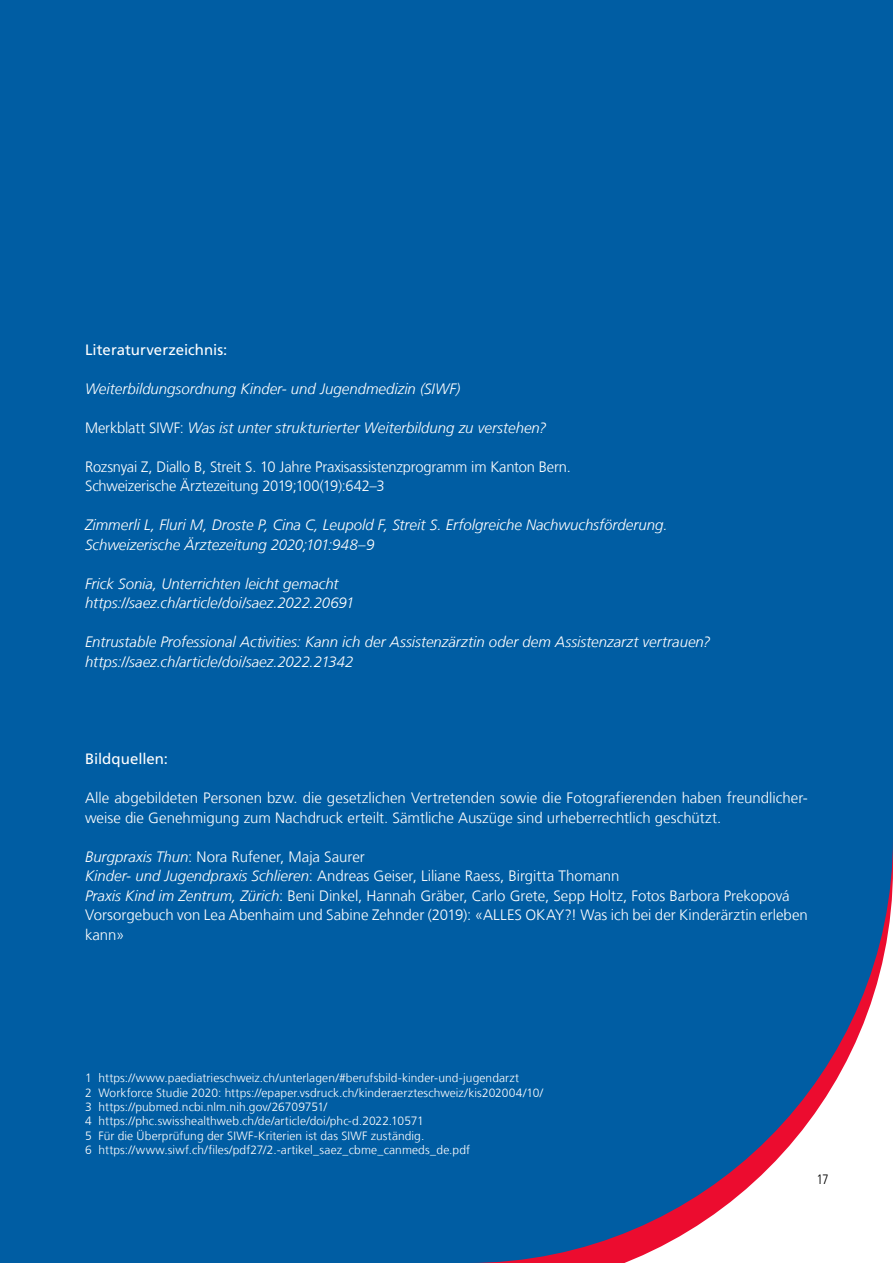
<style>
.page{position:relative;width:893px;height:1263px;background:#005da3}
.page>*{position:absolute;margin:0;border:0;box-sizing:border-box;transform-origin:0 0}
.t1{font:300 15px/19.5px "Frutiger LT Com";letter-spacing:-.005em;color:#fff}
.t2{font:italic 300 15px/19.5px "Frutiger LT Com";color:#fff}
.t3{font:15px "Frutiger LT Com";color:#fff}
.t4{font:300 condensed 13.5px "Frutiger LT Com";color:#000}
.t5{font:300 12px/14.4px "Frutiger LT Com";letter-spacing:.01em;color:#fff}
.s1{font-style:normal}
.s2{font-style:italic}
</style>
<div class="page">
<p class="t3" style="left:85px;top:340px;width:144px">Literaturverzeichnis:</p>
<p class="t2" style="left:85px;top:379px;width:377px">Weiterbildungsordnung Kinder- und Jugendmedizin (SIWF)</p>
<p class="t2" style="left:85px;top:418px;width:463px"><span class="s1">Merkblatt SIWF:</span> Was ist unter strukturierter Weiterbildung zu verstehen?</p>
<p class="t1" style="left:85px;top:457px;width:487px">Rozsnyai Z, Diallo B, Streit S. 10 Jahre Praxisassistenzprogramm im Kanton Bern.<br>Schweizerische Ärztezeitung 2019;100(19):642–3</p>
<p class="t2" style="left:85px;top:515px;width:584px">Zimmerli L, Fluri M, Droste P, Cina C, Leupold F, Streit S. Erfolgreiche Nachwuchsförderung.<br>Schweizerische Ärztezeitung 2020;101:948–9</p>
<p class="t2" style="left:85px;top:574px;width:271px">Frick Sonia, Unterrichten leicht gemacht https://saez.ch/article/doi/saez.2022.20691</p>
<p class="t2" style="left:85px;top:632px;width:627px">Entrustable Professional Activities: Kann ich der Assistenzärztin oder dem Assistenzarzt vertrauen? https://saez.ch/article/doi/saez.2022.21342</p>
<p class="t3" style="left:85px;top:750px;width:85px">Bildquellen:</p>
<p class="t1" style="left:85px;top:788px;width:724px">Alle abgebildeten Personen bzw. die gesetzlichen Vertretenden sowie die Fotografierenden haben freundlicher&shy;weise die Genehmigung zum Nachdruck erteilt. Sämtliche Auszüge sind urheberrechtlich geschützt.</p>
<p class="t1" style="left:85px;top:847px;width:724px"><span class="s2">Burgpraxis Thun</span>: Nora Rufener, Maja Saurer<br><span class="s2">Kinder- und Jugendpraxis Schlieren</span>: Andreas Geiser, Liliane Raess, Birgitta Thomann<br><span class="s2">Praxis Kind im Zentrum, Zürich</span>: Beni Dinkel, Hannah Gräber, Carlo Grete, Sepp Holtz, Fotos Barbora Prekopová Vorsorgebuch von Lea Abenhaim und Sabine Zehnder (2019): «ALLES OKAY?! Was ich bei der Kinderärztin erleben kann»</p>
<p class="t5" style="left:85px;top:1071px;width:459px">1 https://www.paediatrieschweiz.ch/unterlagen/#berufsbild-kinder-und-jugendarzt<br>2 Workforce Studie 2020: https://epaper.vsdruck.ch/kinderaerzteschweiz/kis202004/10/ 3 https://pubmed.ncbi.nlm.nih.gov/26709751/<br>4 https://phc.swisshealthweb.ch/de/article/doi/phc-d.2022.10571<br>5 Für die Überprüfung der SIWF-Kriterien ist das SIWF zuständig.<br>6 https://www.siwf.ch/files/pdf27/2.-artikel_saez_cbme_canmeds_de.pdf</p>
<p class="t4" style="left:816px;top:1171px;width:14px">17</p>
</div>
